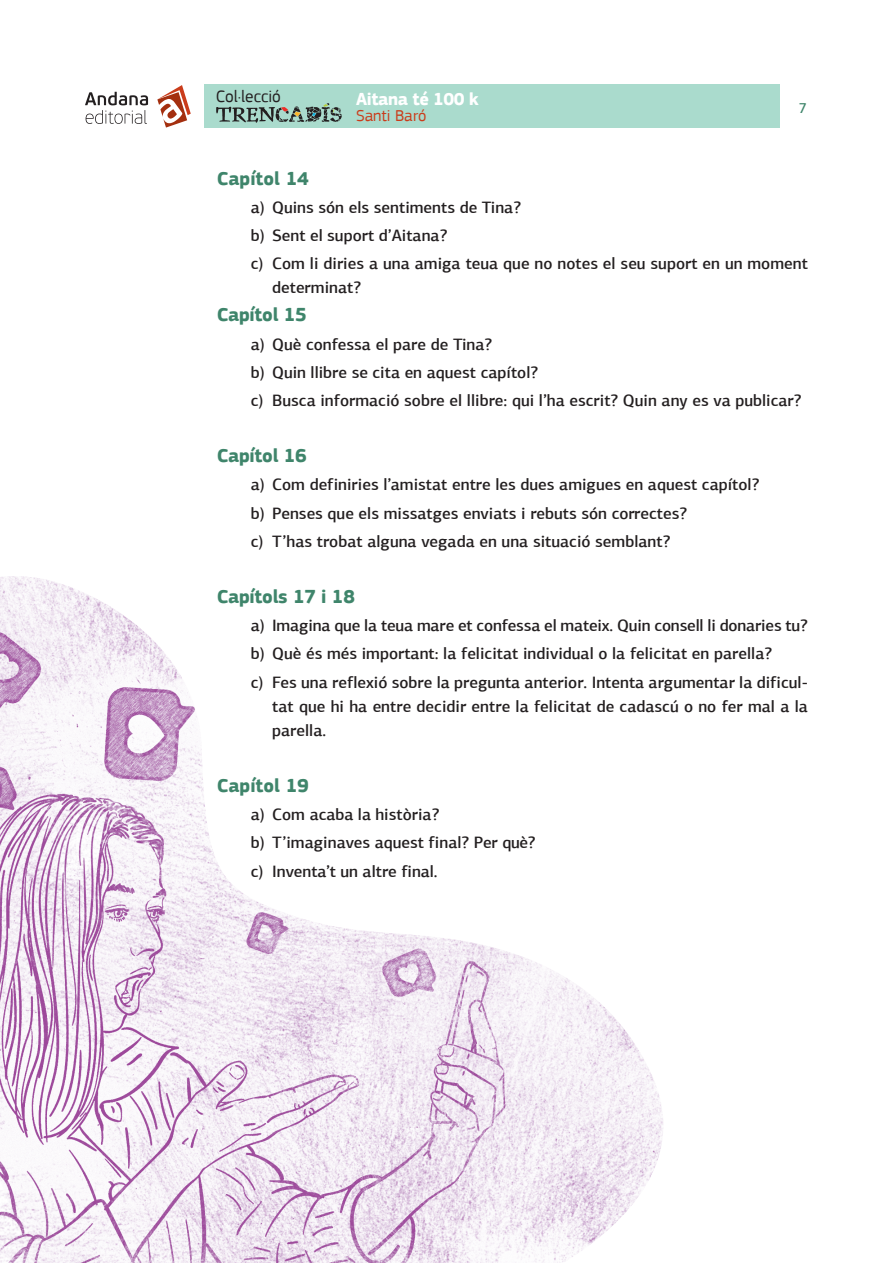
<style>
.page{position:relative;width:893px;height:1263px;background:#fff}
.page>*{position:absolute;margin:0;border:0;box-sizing:border-box;transform-origin:0 0}
.t1{font:700 19.5px "PF Square Sans Pro";letter-spacing:-.015em;color:#3f856b}
.t2{font:700 18px "PF Square Sans Pro";letter-spacing:-.025em;color:#fff}
.t3{font:17.25px "PF Square Sans Pro";color:#231f20}
.t4{font:500 16.5px/28.2px "PF Agora Sans Pro";color:#231f20}
.t5{font:16.5px "PF Square Sans Pro";color:#ca3c1b}
.t6{font:500 15px "PF Agora Sans Pro";color:#3f856b}
</style>
<div class="page">
<svg style="left:157px;top:85px;width:34px;height:43px"></svg>
<svg style="left:85px;top:92px;width:63px;height:32px"></svg>
<div style="left:204px;top:85px;width:576px;height:43px;background:#aadbcd"></div>
<svg style="left:216px;top:103px;width:126px;height:20px"></svg>
<img style="left:0;top:576px;width:663px;height:687px">
<p class="t3" style="left:216px;top:86px;width:67px">Col·lecció</p>
<p class="t2" style="left:356px;top:88px;width:124px">Aitana té 100 k</p>
<p class="t5" style="left:356px;top:106px;width:72px">Santi Baró</p>
<p class="t6" style="left:798px;top:99px;width:10px">7</p>
<p class="t1" style="left:217px;top:167px;width:93px">Capítol 14</p>
<p class="t4" style="left:251px;top:193px;width:558px">a) Quins són els sentiments de Tina?<br>b) Sent el suport d’Aitana?<br>c) Com li diries a una amiga teua que no notes el seu suport en un moment</p>
<p class="t4" style="left:272px;top:274px;width:90px">determinat?</p>
<p class="t1" style="left:217px;top:303px;width:91px">Capítol 15</p>
<p class="t4" style="left:251px;top:330px;width:552px">a) Què confessa el pare de Tina?<br>b) Quin llibre se cita en aquest capítol?<br>c) Busca informació sobre el llibre: qui l’ha escrit? Quin any es va publicar?</p>
<p class="t1" style="left:217px;top:444px;width:91px">Capítol 16</p>
<p class="t4" style="left:251px;top:471px;width:510px">a) Com definiries l’amistat entre les dues amigues en aquest capítol? b) Penses que els missatges enviats i rebuts són correctes?<br>c) T’has trobat alguna vegada en una situació semblant?</p>
<p class="t1" style="left:217px;top:585px;width:140px">Capítols 17 i 18</p>
<p class="t4" style="left:251px;top:611px;width:558px">a) Imagina que la teua mare et confessa el mateix. Quin consell li donaries tu? b) Què és més important: la felicitat individual o la felicitat en parella?<br>c) Fes una reflexió sobre la pregunta anterior. Intenta argumentar la dificul-</p>
<p class="t4" style="left:272px;top:694px;width:537px;line-height:24px">tat que hi ha entre decidir entre la felicitat de cadascú o no fer mal a la parella.</p>
<p class="t1" style="left:217px;top:774px;width:93px">Capítol 19</p>
<p class="t4" style="left:251px;top:800px;width:286px">a) Com acaba la història?<br>b) T’imaginaves aquest final? Per què? c) Inventa’t un altre final.</p>
</div>
